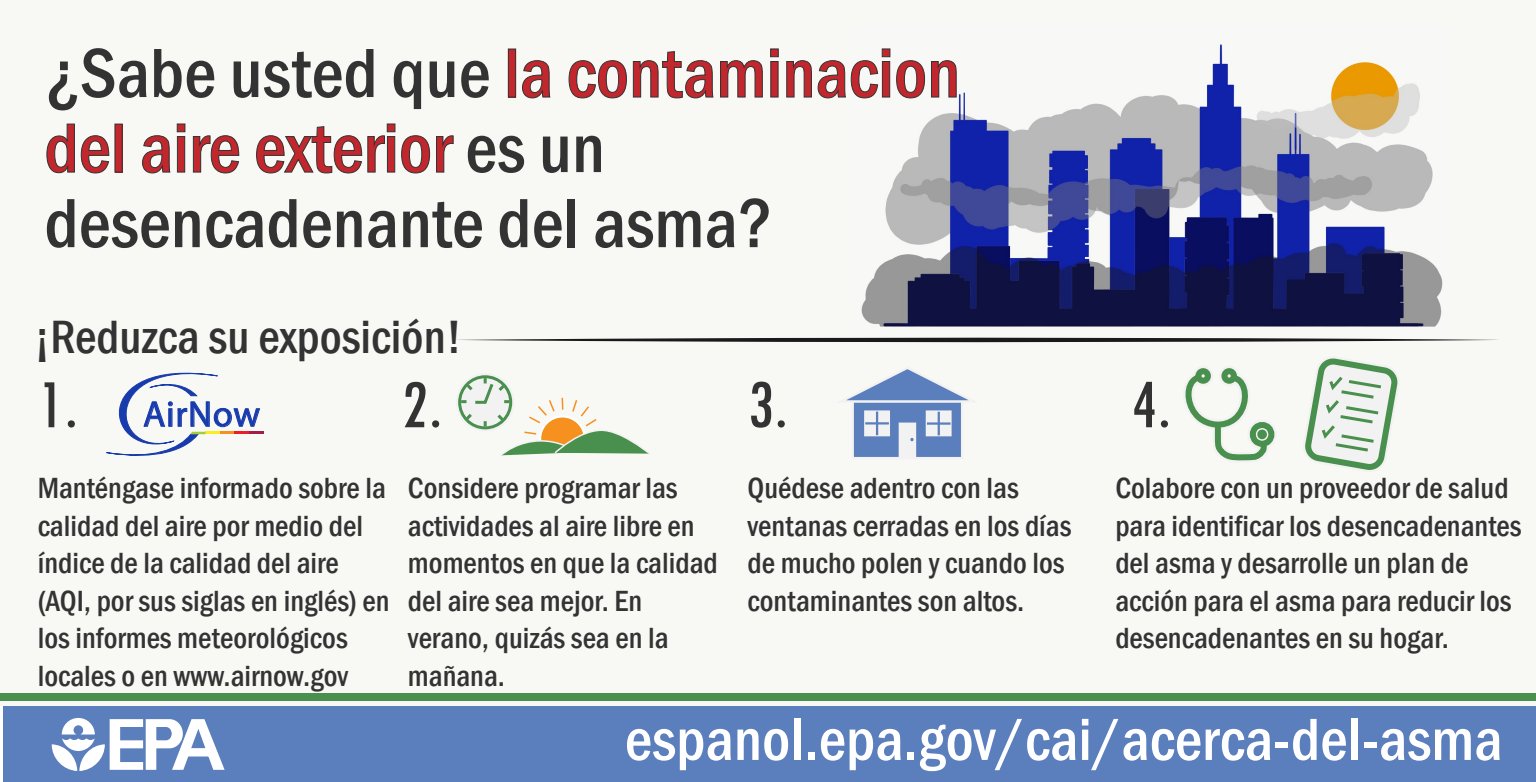
<style>
.page{position:relative;width:1536px;height:782px;background:#fff}
.page>*{position:absolute;margin:0;border:0;box-sizing:border-box;transform-origin:0 0}
.t1{font:500 condensed 72px/75px "Franklin Gothic";color:#333}
.t2{font:condensed 72px "Tw Cen";color:#333}
.t3{font:500 condensed 61.5px "Franklin Gothic";color:#fff}
.t4{font:500 condensed 48px "Franklin Gothic";color:#333}
.t5{font:36.15px "Myriad Web Pro";letter-spacing:.025em;color:#173bad}
.t6{font:500 condensed 30px/37.5px "Franklin Gothic";color:#333}
.s1{color:#c1272d}
</style>
<div class="page">
<div style="left:0;top:0;width:1536px;height:705px;background:#f8f8f5"></div>
<div style="left:0;top:692px;width:1536px;height:8px;background:#498f4d"></div>
<img style="left:861px;top:44px;width:582px;height:283px">
<div style="left:508px;top:49px;width:8px;height:48px;border:1px solid #333"></div>
<svg style="left:522px;top:60px;width:29px;height:39px"></svg>
<svg style="left:568px;top:60px;width:59px;height:39px"></svg>
<svg style="left:633px;top:51px;width:81px;height:48px"></svg>
<svg style="left:720px;top:60px;width:43px;height:38px"></svg>
<svg style="left:770px;top:48px;width:9px;height:50px"></svg>
<svg style="left:786px;top:48px;width:139px;height:51px"></svg>
<svg style="left:931px;top:60px;width:26px;height:38px"></svg>
<svg style="left:46px;top:123px;width:29px;height:50px"></svg>
<svg style="left:81px;top:135px;width:29px;height:39px"></svg>
<div style="left:115px;top:124px;width:8px;height:48px;border:1px solid #333"></div>
<svg style="left:142px;top:123px;width:44px;height:51px"></svg>
<svg style="left:193px;top:135px;width:46px;height:39px"></svg>
<svg style="left:256px;top:123px;width:174px;height:51px"></svg>
<svg style="left:436px;top:135px;width:18px;height:38px"></svg>
<svg style="left:457px;top:337px;width:1041px;height:5px"></svg>
<hr style="left:249px;top:431px;width:15px;height:3px;background:#a21d4d">
<svg style="left:106px;top:372px;width:154px;height:84px"></svg>
<div style="left:456px;top:373px;width:58px;height:58px;background:#f2f2f2;border-radius:50%"></div>
<div style="left:458px;top:375px;width:54px;height:54px;border:3px solid #498f4d;border-radius:50%"></div>
<svg style="left:461px;top:378px;width:189px;height:78px"></svg>
<svg style="left:1185px;top:368px;width:90px;height:93px"></svg>
<svg style="left:1305px;top:358px;width:93px;height:112px"></svg>
<div style="left:3px;top:706px;width:1533px;height:76px;background:#5b7ebc"></div>
<svg style="left:52px;top:718px;width:173px;height:53px"></svg>
<div style="left:852px;top:400px;width:111px;height:59px;background:#5b7ebc;border:2px solid #f2f2f2"></div>
<svg style="left:846px;top:369px;width:123px;height:34px"></svg>
<div style="left:899px;top:422px;width:17px;height:37px;background:#f2f2f2"></div>
<div style="left:864px;top:410px;width:26px;height:26px;background:#f2f2f2;border:2px solid #f2f2f2"></div>
<div style="left:926px;top:410px;width:26px;height:26px;background:#f2f2f2;border:2px solid #f2f2f2"></div>
<hr style="left:876px;top:411px;width:2px;height:24px;background:#5b7ebc">
<hr style="left:865px;top:422px;width:24px;height:2px;background:#5b7ebc">
<hr style="left:938px;top:411px;width:2px;height:24px;background:#5b7ebc">
<hr style="left:927px;top:422px;width:24px;height:2px;background:#5b7ebc">
<svg style="left:910px;top:438px;width:4px;height:3px"></svg>
<h1 class="t1" style="left:44px;top:35px;width:918px">¿Sabe usted que <span class="s1">la contaminacion del aire exterior</span> es un desencadenante del asma?</h1>
<h3 class="t4" style="left:34px;top:305px;width:429px">¡Reduzca su exposición!</h3>
<h1 class="t2" style="left:38px;top:361px;width:41px">1.</h1>
<h1 class="t2" style="left:402px;top:361px;width:41px">2.</h1>
<h1 class="t2" style="left:748px;top:361px;width:41px">3.</h1>
<h1 class="t2" style="left:1131px;top:361px;width:41px">4.</h1>
<p class="t5" style="left:143px;top:392px;width:118px">AirNow</p>
<p class="t6" style="left:38px;top:469px;width:353px">Manténgase informado sobre la calidad del aire por medio del índice de la calidad del aire (AQI, por sus siglas en inglés) en los informes meteorológicos locales o en www.airnow.gov</p>
<p class="t6" style="left:408px;top:469px;width:311px">Considere programar las actividades al aire libre en momentos en que la calidad del aire sea mejor. En verano, quizás sea en la mañana.</p>
<p class="t6" style="left:748px;top:469px;width:325px">Quédese adentro con las ventanas cerradas en los días de mucho polen y cuando los contaminantes son altos.</p>
<p class="t6" style="left:1115px;top:469px;width:408px">Colabore con un proveedor de salud para identificar los desencadenantes del asma y desarrolle un plan de acción para el asma para reducir los desencadenantes en su hogar.</p>
<h2 class="t3" style="left:625px;top:699px;width:879px">espanol.epa.gov/cai/acerca-del-asma</h2>
</div>
